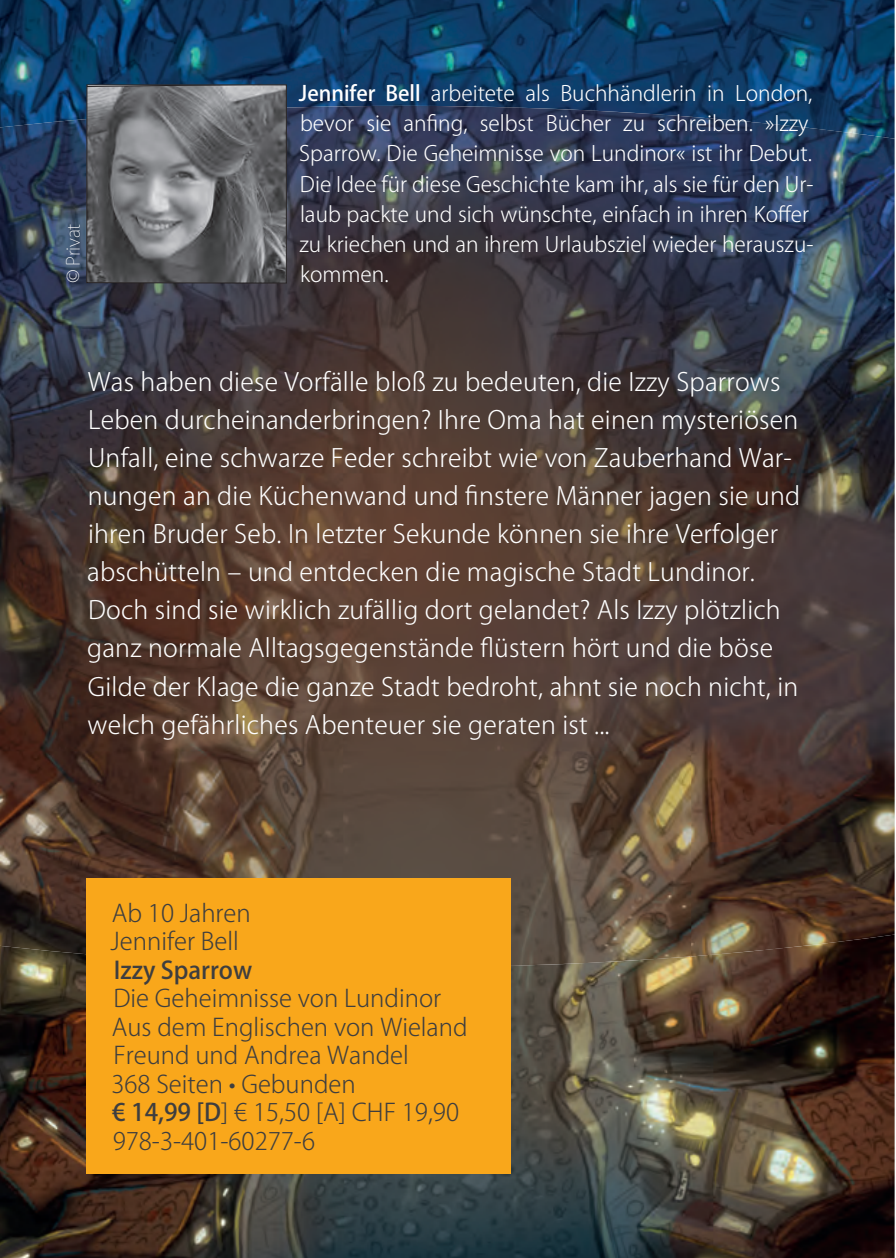
<style>
.page{position:relative;width:896px;height:1258px;background:#fff}
.page>*{position:absolute;margin:0;border:0;box-sizing:border-box;transform-origin:0 0}
.t1{font:300 24.9px/38.1px "Koz Go Pro";letter-spacing:.01em;color:#fff}
.t2{font:300 24px/28.5px "Koz Go Pro";color:#3e3e3f}
.t3{font:500 24px "Koz Go Pro";color:#3e3e3f}
.t4{font:300 21px/30px "Koz Go Pro";color:#fff}
.t5{font:200 18px "Koz Go Pro";letter-spacing:-.01em;color:#fff}
.s1{font-weight:500}
</style>
<div class="page">
<img style="left:0;top:0;width:894px;height:1257px">
<img style="left:0;top:106px;width:691px;height:861px">
<img style="left:690px;top:117px;width:204px;height:839px">
<svg style="left:88px;top:87px;width:197px;height:194px"></svg>
<div style="left:86px;top:85px;width:201px;height:198px;border:1px solid #231f20"></div>
<div style="left:86px;top:878px;width:425px;height:295px;background:#f9a71b"></div>
<p class="t5" style="left:61px;top:283px;width:61px;rotate:-90deg">© Privat</p>
<p class="t4" style="left:299px;top:79px;width:516px"><span class="s1">Jennifer Bell</span> arbeitete als Buchhändlerin in London, bevor sie anfing, selbst Bücher zu schreiben. »Izzy Sparrow. Die Geheimnisse von Lundinor« ist ihr Debut.<br>Die Idee für diese Geschichte kam ihr, als sie für den Ur&shy;laub packte und sich wünschte, einfach in ihren Koffer zu kriechen und an ihrem Urlaubsziel wieder herauszu&shy;kommen.</p>
<p class="t1" style="left:87px;top:362px;width:714px">Was haben diese Vorfälle bloß zu bedeuten, die Izzy Sparrows Leben durcheinanderbringen? Ihre Oma hat einen mysteriösen Unfall, eine schwarze Feder schreibt wie von Zauberhand War&shy;nungen an die Küchenwand und finstere Männer jagen sie und ihren Bruder Seb. In letzter Sekunde können sie ihre Verfolger abschütteln ‒ und entdecken die magische Stadt Lundinor.<br>Doch sind sie wirklich zufällig dort gelandet? Als Izzy plötzlich ganz normale Alltagsgegenstände flüstern hört und die böse Gilde der Klage die ganze Stadt bedroht, ahnt sie noch nicht, in welch gefährliches Abenteuer sie geraten ist ...</p>
<p class="t2" style="left:111px;top:898px;width:142px">Ab 10 Jahren<br>Jennifer Bell</p>
<p class="t3" style="left:114px;top:954px;width:140px">Izzy Sparrow</p>
<p class="t2" style="left:111px;top:984px;width:358px">Die Geheimnisse von Lundinor<br>Aus dem Englischen von Wieland<br>Freund und Andrea Wandel<br>368 Seiten • Gebunden<br><span class="s1">€ 14,99 [D</span>] € 15,50 [A] CHF 19,90<br>978-3-401-60277-6</p>
</div>
